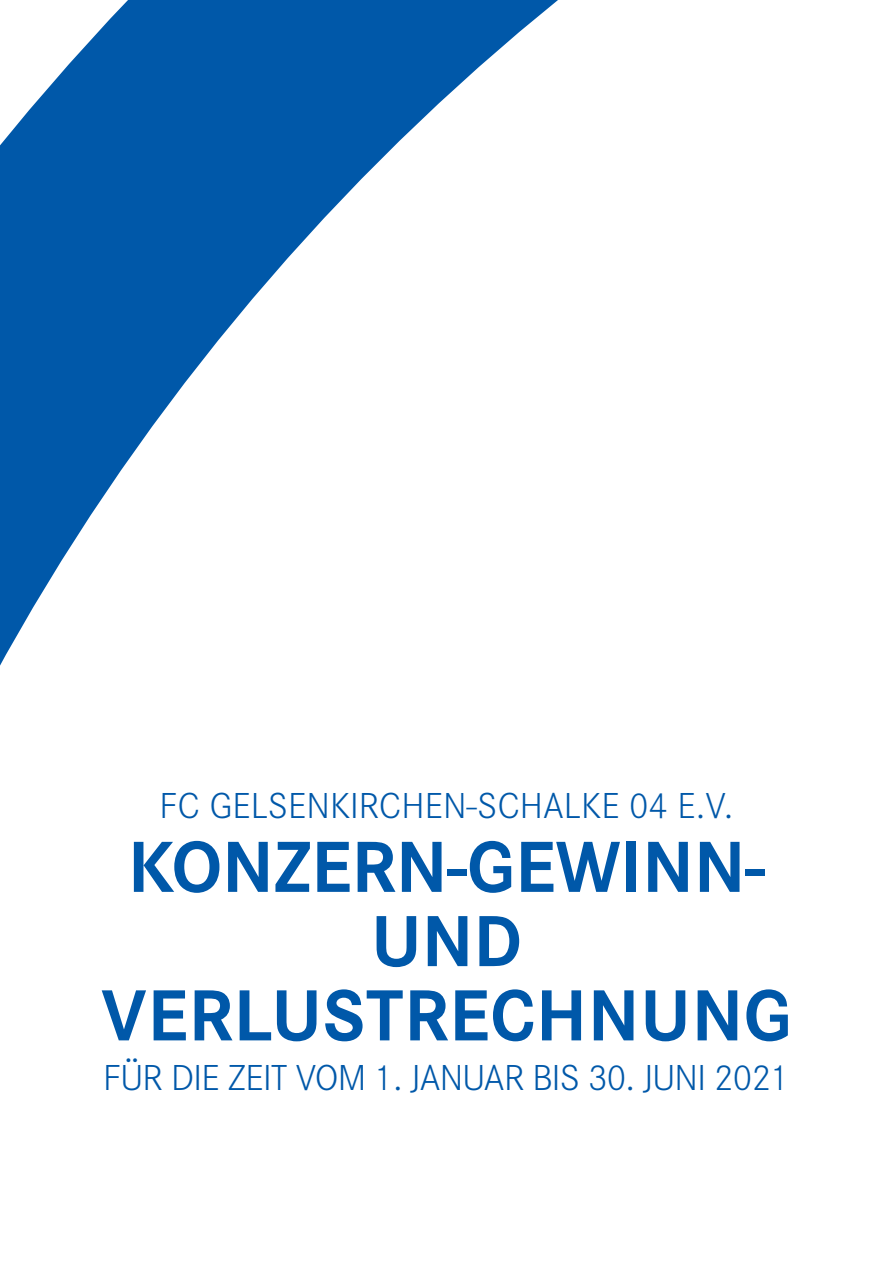
<style>
.page{position:relative;width:893px;height:1263px;background:#fff}
.page>*{position:absolute;margin:0;border:0;box-sizing:border-box;transform-origin:0 0}
.t1{font:700 75px/74.2px "Corporate S";color:#0058a9;text-align:center}
.t2{font:300 37.5px "Corporate S";letter-spacing:-.02em;color:#0058a9}
.t3{font:300 37.5px "Corporate S";color:#0058a9}
</style>
<div class="page">
<svg style="left:0;top:0;width:558px;height:666px"></svg>
<p class="t3" style="left:160px;top:781px;width:575px">FC GELSENKIRCHEN-SCHALKE 04 E.V.</p>
<h1 class="t1" style="left:101px;top:827px;width:692px">KONZERN-GEWINN-<br>UND<br>VERLUSTRECHNUNG</h1>
<p class="t2" style="left:103px;top:1053px;width:688px">FÜR DIE ZEIT VOM 1. JANUAR BIS 30. JUNI 2021</p>
</div>
